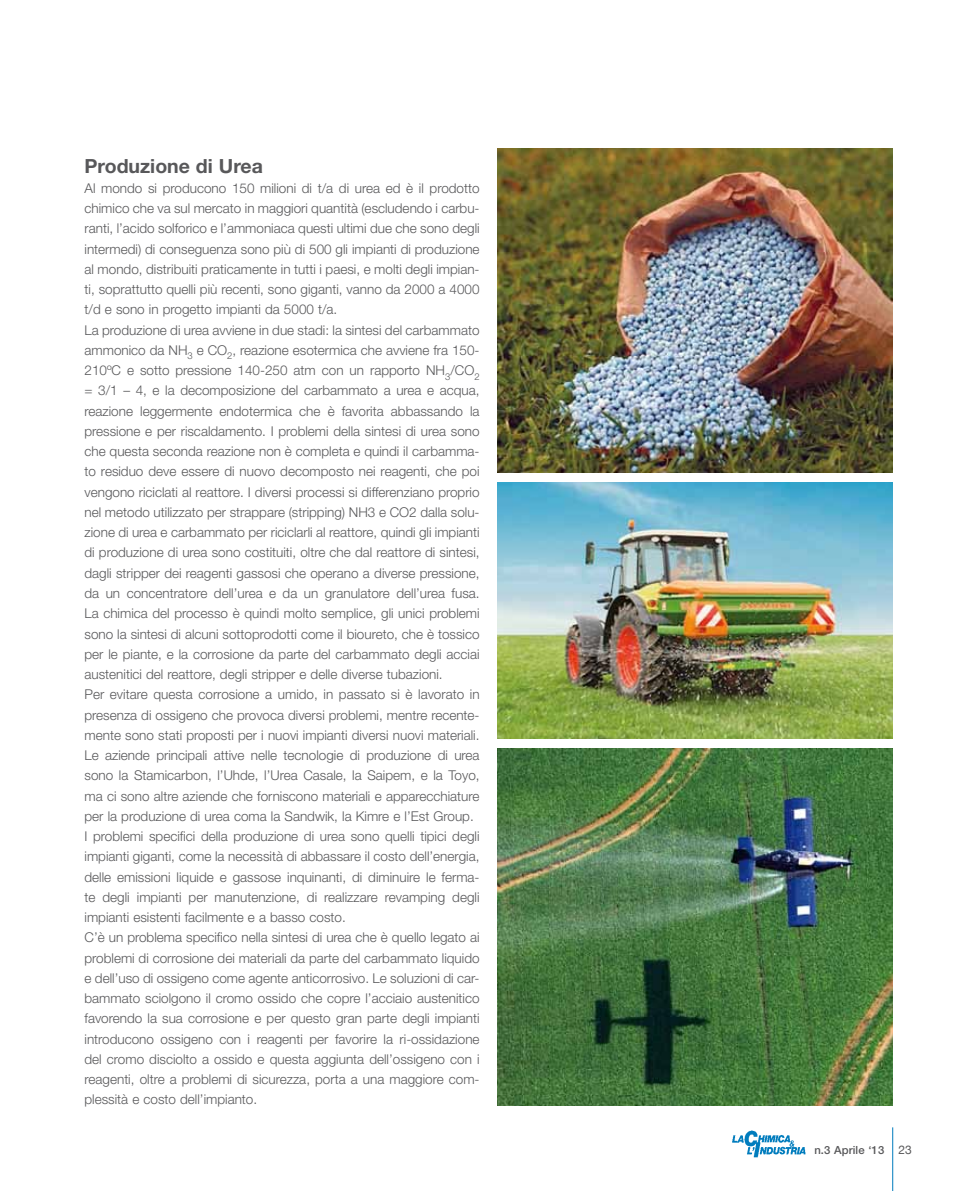
<style>
.page{position:relative;width:978px;height:1191px;background:#fff}
.page>*{position:absolute;margin:0;border:0;box-sizing:border-box;transform-origin:0 0}
.t1{font:700 19.5px "Helvetica Neue LT Std";color:#58585a}
.t2{font:300 13.5px/20.2px "Helvetica Neue LT Std";color:#58585a}
.t3{font:500 11.25px "Helvetica Neue LT Std";letter-spacing:.01em;color:#58585a}
.s1{font-family:"Helvetica Neue";font-weight:400;font-size:12px}
</style>
<div class="page">
<hr style="left:892px;top:1127px;width:1px;height:64px;background:#007cbd">
<img style="left:732px;top:1130px;width:74px;height:28px">
<img style="left:498px;top:149px;width:395px;height:323px">
<img style="left:498px;top:749px;width:395px;height:357px">
<img style="left:498px;top:482px;width:395px;height:256px">
<h1 class="t1" style="left:85px;top:154px;width:180px">Produzione di Urea</h1>
<p class="t2" style="left:85px;top:178px;width:397px">Al mondo si producono 150 milioni di t/a di urea ed è il prodotto chimico che va sul mercato in maggiori quantità (escludendo i carbu&shy;ranti, l’acido solforico e l’ammoniaca questi ultimi due che sono degli intermedi) di conseguenza sono più di 500 gli impianti di produzione al mondo, distribuiti praticamente in tutti i paesi, e molti degli impian&shy;ti, soprattutto quelli più recenti, sono giganti, vanno da 2000 a 4000 t/d e sono in progetto impianti da 5000 t/a.<br>La produzione di urea avviene in due stadi: la sintesi del carbammato ammonico da NH<sub>3</sub> e CO<sub>2</sub>, reazione esotermica che avviene fra 150- 210ºC e sotto pressione 140-250 atm con un rapporto NH<sub>3</sub>/CO<sub>2 </sub>= 3/1 – 4, e la decomposizione del carbammato a urea e acqua, reazione leggermente endotermica che è favorita abbassando la pressione e per riscaldamento. I problemi della sintesi di urea sono che questa seconda reazione non è completa e quindi il carbamma&shy;to residuo deve essere di nuovo decomposto nei reagenti, che poi vengono riciclati al reattore. I diversi processi si differenziano proprio nel metodo utilizzato per strappare (stripping) NH3 e CO2 dalla solu&shy;zione di urea e carbammato per riciclarli al reattore, quindi gli impianti di produzione di urea sono costituiti, oltre che dal reattore di sintesi, dagli stripper dei reagenti gassosi che operano a diverse pressione, da un concentratore dell’urea e da un granulatore dell’urea fusa.<br>La chimica del processo è quindi molto semplice, gli unici problemi sono la sintesi di alcuni sottoprodotti come il bioureto, che è tossico per le piante, e la corrosione da parte del carbammato degli acciai austenitici del reattore, degli stripper e delle diverse tubazioni.<br>Per evitare questa corrosione a umido, in passato si è lavorato in presenza di ossigeno che provoca diversi problemi, mentre recente&shy;mente sono stati proposti per i nuovi impianti diversi nuovi materiali.<br>Le aziende principali attive nelle tecnologie di produzione di urea sono la Stamicarbon, l’Uhde, l’Urea Casale, la Saipem, e la Toyo, ma ci sono altre aziende che forniscono materiali e apparecchiature per la produzione di urea coma la Sandwik, la Kimre e l’Est Group.<br>I problemi specifici della produzione di urea sono quelli tipici degli impianti giganti, come la necessità di abbassare il costo dell’energia, delle emissioni liquide e gassose inquinanti, di diminuire le ferma&shy;te degli impianti per manutenzione, di realizzare revamping degli impianti esistenti facilmente e a basso costo.<br>C’è un problema specifico nella sintesi di urea che è quello legato ai problemi di corrosione dei materiali da parte del carbammato liquido e dell’uso di ossigeno come agente anticorrosivo. Le soluzioni di car&shy;bammato sciolgono il cromo ossido che copre l’acciaio austenitico favorendo la sua corrosione e per questo gran parte degli impianti introducono ossigeno con i reagenti per favorire la ri-ossidazione del cromo disciolto a ossido e questa aggiunta dell’ossigeno con i reagenti, oltre a problemi di sicurezza, porta a una maggiore com&shy;plessità e costo dell’impianto.</p>
<p class="t3" style="left:814px;top:1143px;width:99px">n.3 Aprile ‘13 <span class="s1">23</span></p>
</div>
